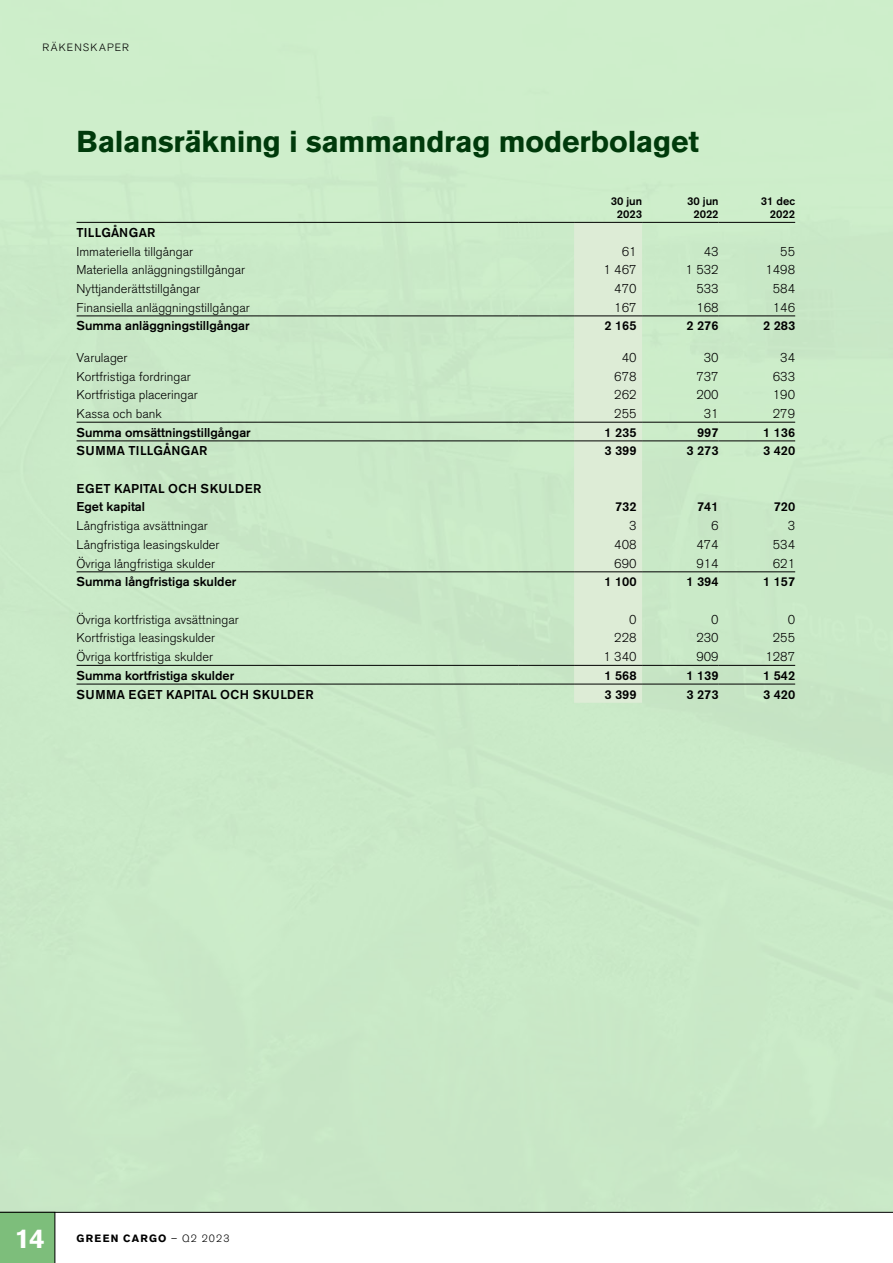
<style>
.page{position:relative;width:893px;height:1263px;background:#fff}
.page>*{position:absolute;margin:0;border:0;box-sizing:border-box;transform-origin:0 0}
.t1{font:700 30px "Akzidenz Grotesk BE";letter-spacing:-.01em;color:#003a0b}
.t2{font:700 27px "Akzidenz Grotesk BE";color:#fff}
.t3{font:300 12.75px "Akzidenz Grotesk BE";color:#000}
.t4{font:500 12.75px "Akzidenz Grotesk BE";color:#000}
.t5{font:500 12.75px/18.8px "Akzidenz Grotesk BE";letter-spacing:.02em;color:#000}
.t6{font:500 12.75px "Akzidenz Grotesk BE";letter-spacing:.04em;color:#000}
.t7{font:500 11.25px/13.5px "Akzidenz Grotesk BE";color:#000;text-align:center}
.t8{font:700 10.5px "Akzidenz Grotesk BE";letter-spacing:.125em;color:#000}
.t9{font:300 10.5px "Akzidenz Grotesk BE";letter-spacing:.115em;color:#000}
.s1{font-weight:300}
</style>
<div class="page">
<div style="left:0;top:0;width:893px;height:1212px;background:#caeac8"></div>
<div style="left:574px;top:223px;width:68px;height:480px;background:#ddecd6"></div>
<hr style="left:77px;top:316px;width:442px;height:1px;background:#000">
<hr style="left:519px;top:316px;width:55px;height:1px;background:#000">
<hr style="left:574px;top:316px;width:68px;height:1px;background:#000">
<hr style="left:642px;top:316px;width:77px;height:1px;background:#000">
<hr style="left:719px;top:316px;width:76px;height:1px;background:#000">
<hr style="left:77px;top:572px;width:442px;height:1px;background:#000">
<hr style="left:519px;top:572px;width:55px;height:1px;background:#000">
<hr style="left:574px;top:572px;width:68px;height:1px;background:#000">
<hr style="left:642px;top:572px;width:77px;height:1px;background:#000">
<hr style="left:719px;top:572px;width:76px;height:1px;background:#000">
<hr style="left:77px;top:422px;width:442px;height:1px;background:#000">
<hr style="left:77px;top:665px;width:442px;height:1px;background:#000">
<hr style="left:519px;top:422px;width:55px;height:1px;background:#000">
<hr style="left:574px;top:422px;width:68px;height:1px;background:#000">
<hr style="left:519px;top:665px;width:55px;height:1px;background:#000">
<hr style="left:574px;top:665px;width:68px;height:1px;background:#000">
<hr style="left:642px;top:422px;width:77px;height:1px;background:#000">
<hr style="left:719px;top:422px;width:76px;height:1px;background:#000">
<hr style="left:642px;top:665px;width:77px;height:1px;background:#000">
<hr style="left:719px;top:665px;width:76px;height:1px;background:#000">
<hr style="left:519px;top:441px;width:55px;height:1px;background:#000">
<hr style="left:574px;top:441px;width:68px;height:1px;background:#000">
<hr style="left:519px;top:684px;width:55px;height:1px;background:#000">
<hr style="left:574px;top:684px;width:68px;height:1px;background:#000">
<hr style="left:642px;top:441px;width:77px;height:1px;background:#000">
<hr style="left:719px;top:441px;width:76px;height:1px;background:#000">
<hr style="left:642px;top:684px;width:77px;height:1px;background:#000">
<hr style="left:719px;top:684px;width:76px;height:1px;background:#000">
<hr style="left:77px;top:441px;width:442px;height:1px;background:#000">
<hr style="left:77px;top:684px;width:442px;height:1px;background:#000">
<hr style="left:77px;top:222px;width:442px;height:1px;background:#000">
<hr style="left:519px;top:222px;width:55px;height:1px;background:#000">
<hr style="left:574px;top:222px;width:68px;height:1px;background:#000">
<hr style="left:642px;top:222px;width:77px;height:1px;background:#000">
<hr style="left:719px;top:222px;width:76px;height:1px;background:#000">
<svg style="left:55px;top:1212px;width:838px;height:51px"></svg>
<div style="left:0;top:1212px;width:55px;height:51px;background:#7dbe7b"></div>
<p class="t9" style="left:43px;top:41px;width:88px">RÄKENSKAPER</p>
<h1 class="t1" style="left:77px;top:124px;width:624px">Balansräkning i sammandrag moderbolaget</h1>
<p class="t7" style="left:611px;top:194px;width:33px">30 jun<br>2023</p>
<p class="t7" style="left:687px;top:194px;width:33px">30 jun<br>2022</p>
<p class="t7" style="left:761px;top:194px;width:36px;text-align:right">31 dec<br>2022</p>
<p class="t5" style="left:77px;top:223px;width:80px">TILLGÅNGAR</p>
<p class="t3" style="left:77px;top:244px;width:118px">Immateriella tillgångar</p>
<p class="t3" style="left:622px;top:244px;width:16px">61</p>
<p class="t3" style="left:704px;top:244px;width:16px">43</p>
<p class="t3" style="left:780px;top:244px;width:16px">55</p>
<p class="t3" style="left:77px;top:263px;width:170px">Materiella anläggningstillgångar</p>
<p class="t3" style="left:603px;top:263px;width:35px">1 467</p>
<p class="t3" style="left:685px;top:263px;width:35px">1 532</p>
<p class="t3" style="left:765px;top:263px;width:31px">1498</p>
<p class="t3" style="left:77px;top:281px;width:125px">Nyttjanderättstillgångar</p>
<p class="t3" style="left:614px;top:281px;width:24px">470</p>
<p class="t3" style="left:696px;top:281px;width:24px">533</p>
<p class="t3" style="left:773px;top:281px;width:24px">584</p>
<p class="t3" style="left:77px;top:300px;width:175px">Finansiella anläggningstillgångar</p>
<p class="t3" style="left:614px;top:300px;width:24px">167</p>
<p class="t3" style="left:696px;top:300px;width:24px">168</p>
<p class="t3" style="left:773px;top:300px;width:24px">146</p>
<p class="t4" style="left:77px;top:318px;width:175px">Summa anläggningstillgångar</p>
<p class="t4" style="left:604px;top:318px;width:34px">2 165</p>
<p class="t4" style="left:686px;top:318px;width:34px">2 276</p>
<p class="t4" style="left:763px;top:318px;width:34px">2 283</p>
<p class="t3" style="left:77px;top:350px;width:53px">Varulager</p>
<p class="t3" style="left:622px;top:350px;width:16px">40</p>
<p class="t3" style="left:704px;top:350px;width:16px">30</p>
<p class="t3" style="left:780px;top:350px;width:16px">34</p>
<p class="t3" style="left:77px;top:369px;width:116px">Kortfristiga fordringar</p>
<p class="t3" style="left:614px;top:369px;width:24px">678</p>
<p class="t3" style="left:696px;top:369px;width:24px">737</p>
<p class="t3" style="left:773px;top:369px;width:24px">633</p>
<p class="t3" style="left:77px;top:388px;width:123px">Kortfristiga placeringar</p>
<p class="t3" style="left:614px;top:388px;width:24px">262</p>
<p class="t3" style="left:696px;top:388px;width:24px">200</p>
<p class="t3" style="left:773px;top:388px;width:24px">190</p>
<p class="t3" style="left:77px;top:406px;width:87px">Kassa och bank</p>
<p class="t3" style="left:614px;top:406px;width:24px">255</p>
<p class="t3" style="left:704px;top:406px;width:16px">31</p>
<p class="t3" style="left:773px;top:406px;width:24px">279</p>
<p class="t4" style="left:77px;top:424px;width:176px">Summa omsättningstillgångar</p>
<p class="t4" style="left:604px;top:424px;width:34px">1 235</p>
<p class="t4" style="left:697px;top:424px;width:23px">997</p>
<p class="t4" style="left:763px;top:424px;width:34px">1 136</p>
<p class="t5" style="left:77px;top:441px;width:132px">SUMMA TILLGÅNGAR</p>
<p class="t4" style="left:604px;top:443px;width:34px">3 399</p>
<p class="t4" style="left:686px;top:443px;width:34px">3 273</p>
<p class="t4" style="left:763px;top:443px;width:34px">3 420</p>
<p class="t5" style="left:77px;top:479px;width:186px">EGET KAPITAL OCH SKULDER<br>Eget kapital</p>
<p class="t4" style="left:615px;top:499px;width:23px">732</p>
<p class="t4" style="left:697px;top:499px;width:23px">741</p>
<p class="t4" style="left:774px;top:499px;width:23px">720</p>
<p class="t3" style="left:77px;top:519px;width:133px">Långfristiga avsättningar</p>
<p class="t3" style="left:629px;top:519px;width:9px">3</p>
<p class="t3" style="left:711px;top:519px;width:9px">6</p>
<p class="t3" style="left:788px;top:519px;width:9px">3</p>
<p class="t3" style="left:77px;top:537px;width:145px">Långfristiga leasingskulder</p>
<p class="t3" style="left:614px;top:537px;width:24px">408</p>
<p class="t3" style="left:696px;top:537px;width:24px">474</p>
<p class="t3" style="left:773px;top:537px;width:24px">534</p>
<p class="t3" style="left:77px;top:556px;width:140px">Övriga långfristiga skulder</p>
<p class="t3" style="left:614px;top:556px;width:24px">690</p>
<p class="t3" style="left:696px;top:556px;width:24px">914</p>
<p class="t3" style="left:773px;top:556px;width:24px">621</p>
<p class="t4" style="left:77px;top:574px;width:161px">Summa långfristiga skulder</p>
<p class="t4" style="left:604px;top:574px;width:34px">1 100</p>
<p class="t4" style="left:686px;top:574px;width:34px">1 394</p>
<p class="t4" style="left:763px;top:574px;width:34px">1 157</p>
<p class="t3" style="left:77px;top:612px;width:164px">Övriga kortfristiga avsättningar</p>
<p class="t3" style="left:629px;top:612px;width:9px">0</p>
<p class="t3" style="left:711px;top:612px;width:9px">0</p>
<p class="t3" style="left:788px;top:612px;width:9px">0</p>
<p class="t3" style="left:77px;top:631px;width:140px">Kortfristiga leasingskulder</p>
<p class="t3" style="left:614px;top:631px;width:24px">228</p>
<p class="t3" style="left:696px;top:631px;width:24px">230</p>
<p class="t3" style="left:773px;top:631px;width:24px">255</p>
<p class="t3" style="left:77px;top:649px;width:138px">Övriga kortfristiga skulder</p>
<p class="t3" style="left:603px;top:649px;width:35px">1 340</p>
<p class="t3" style="left:696px;top:649px;width:24px">909</p>
<p class="t3" style="left:765px;top:649px;width:31px">1287</p>
<p class="t4" style="left:77px;top:667px;width:159px">Summa kortfristiga skulder</p>
<p class="t4" style="left:604px;top:667px;width:34px">1 568</p>
<p class="t4" style="left:686px;top:667px;width:34px">1 139</p>
<p class="t4" style="left:763px;top:667px;width:34px">1 542</p>
<p class="t6" style="left:77px;top:686px;width:239px">SUMMA EGET KAPITAL OCH SKULDER</p>
<p class="t4" style="left:604px;top:686px;width:34px">3 399</p>
<p class="t4" style="left:686px;top:686px;width:34px">3 273</p>
<p class="t4" style="left:763px;top:686px;width:34px">3 420</p>
<h2 class="t2" style="left:15px;top:1223px;width:31px">14</h2>
<p class="t8" style="left:77px;top:1232px;width:155px">GREEN CARGO <span class="s1">– Q2 2023</span></p>
</div>
